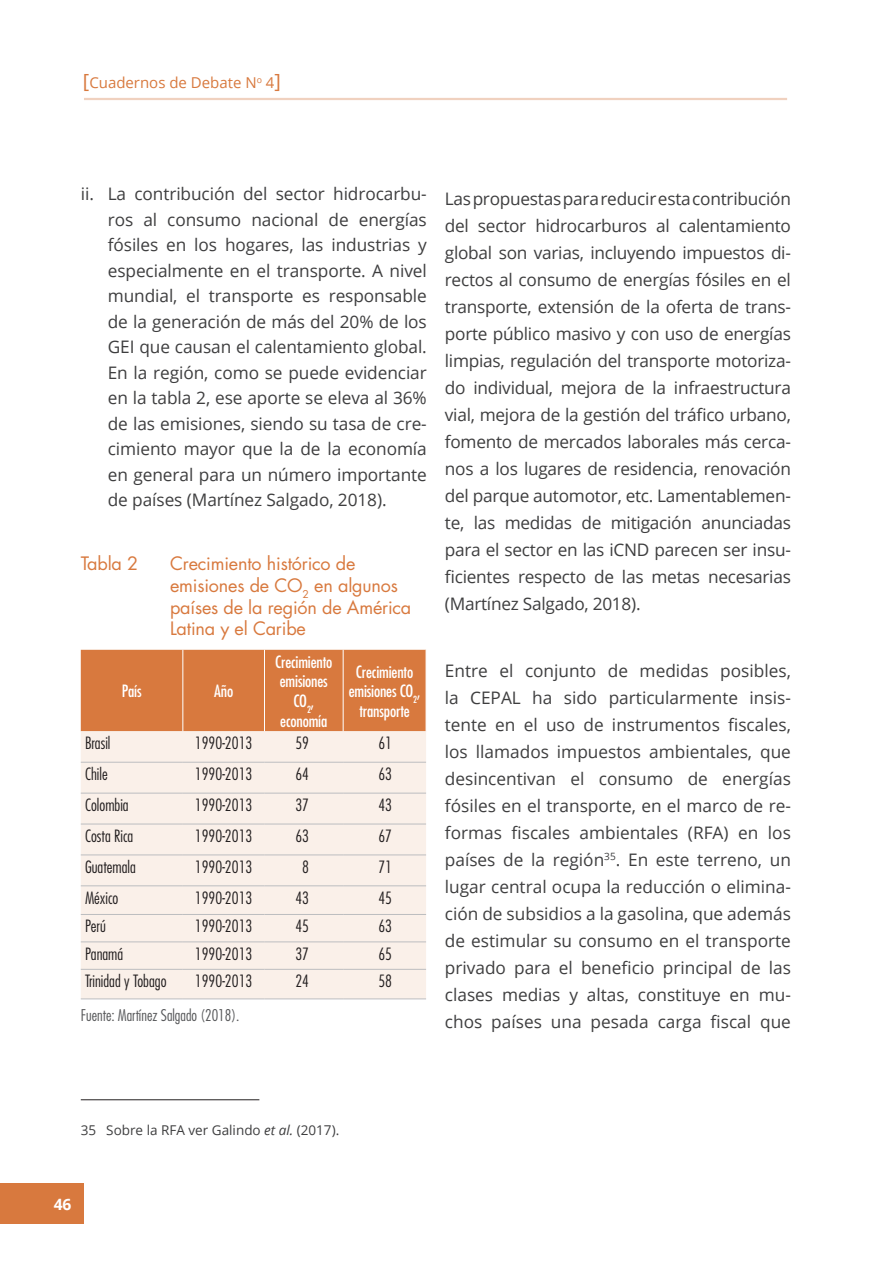
<style>
.page{position:relative;width:893px;height:1263px;background:#fff}
.page>*{position:absolute;margin:0;border:0;box-sizing:border-box;transform-origin:0 0}
.titulo_cuadros{font:18px/21.6px "Futura Std";letter-spacing:-.01em;color:#d8793e}
.texto{font:17.25px/27px "Open Sans";letter-spacing:-.005em;color:#3e3e3f;text-align:justify}
.texto_cuadro{font:300 condensed 16.5px "Futura Std";color:#231f20}
.encabezado{font:condensed 16.5px/19.8px "Futura Std";letter-spacing:-.01em;color:#fff;text-align:center}
.Fuente{font:300 condensed 15.75px "Futura Std";color:#57585a}
.t1{font:700 15.6px "Open Sans";color:#fff}
.t2{font:15px "Open Sans";color:#d8793e}
.pie_de_nota{font:13.5px "Open Sans";color:#3e3e3f}
.s1{font-size:19.5px}
.s2{font-style:italic}
</style>
<div class="page">
<div style="left:0;top:1183px;width:84px;height:41px;background:#d8793e"></div>
<hr style="left:84px;top:98px;width:703px;height:2px;background:#f0d1bf">
<div style="left:81px;top:650px;width:345px;height:81px;background:#d8793e"></div>
<div style="left:81px;top:731px;width:345px;height:268px;background:#faf0e9"></div>
<hr style="left:343px;top:885px;width:83px;height:1px;background:#bcbdc0">
<hr style="left:264px;top:914px;width:79px;height:1px;background:#bcbdc0">
<hr style="left:81px;top:942px;width:102px;height:1px;background:#bcbdc0">
<hr style="left:183px;top:942px;width:81px;height:1px;background:#bcbdc0">
<hr style="left:264px;top:942px;width:79px;height:1px;background:#bcbdc0">
<hr style="left:343px;top:942px;width:83px;height:1px;background:#bcbdc0">
<hr style="left:81px;top:969px;width:102px;height:1px;background:#bcbdc0">
<hr style="left:183px;top:969px;width:81px;height:1px;background:#bcbdc0">
<hr style="left:264px;top:969px;width:79px;height:1px;background:#bcbdc0">
<hr style="left:343px;top:969px;width:83px;height:1px;background:#bcbdc0">
<hr style="left:81px;top:999px;width:102px;height:1px;background:#bcbdc0">
<hr style="left:183px;top:999px;width:81px;height:1px;background:#bcbdc0">
<hr style="left:264px;top:999px;width:79px;height:1px;background:#bcbdc0">
<hr style="left:343px;top:999px;width:83px;height:1px;background:#bcbdc0">
<hr style="left:183px;top:793px;width:81px;height:1px;background:#bcbdc0">
<hr style="left:343px;top:762px;width:83px;height:1px;background:#bcbdc0">
<hr style="left:343px;top:793px;width:83px;height:1px;background:#bcbdc0">
<hr style="left:81px;top:824px;width:102px;height:1px;background:#bcbdc0">
<hr style="left:183px;top:824px;width:81px;height:1px;background:#bcbdc0">
<hr style="left:264px;top:793px;width:79px;height:1px;background:#bcbdc0">
<hr style="left:343px;top:824px;width:83px;height:1px;background:#bcbdc0">
<hr style="left:183px;top:762px;width:81px;height:1px;background:#bcbdc0">
<hr style="left:183px;top:885px;width:81px;height:1px;background:#bcbdc0">
<hr style="left:183px;top:914px;width:81px;height:1px;background:#bcbdc0">
<hr style="left:264px;top:762px;width:79px;height:1px;background:#bcbdc0">
<hr style="left:264px;top:855px;width:79px;height:1px;background:#bcbdc0">
<hr style="left:264px;top:885px;width:79px;height:1px;background:#bcbdc0">
<hr style="left:343px;top:914px;width:83px;height:1px;background:#bcbdc0">
<hr style="left:81px;top:855px;width:102px;height:1px;background:#bcbdc0">
<hr style="left:183px;top:855px;width:81px;height:1px;background:#bcbdc0">
<hr style="left:264px;top:824px;width:79px;height:1px;background:#bcbdc0">
<hr style="left:81px;top:762px;width:102px;height:1px;background:#bcbdc0">
<hr style="left:81px;top:793px;width:102px;height:1px;background:#bcbdc0">
<hr style="left:343px;top:855px;width:83px;height:1px;background:#bcbdc0">
<hr style="left:81px;top:885px;width:102px;height:1px;background:#bcbdc0">
<hr style="left:81px;top:914px;width:102px;height:1px;background:#bcbdc0">
<hr style="left:182px;top:650px;width:1px;height:81px;background:#fff">
<hr style="left:264px;top:650px;width:1px;height:81px;background:#fff">
<hr style="left:343px;top:650px;width:1px;height:81px;background:#fff">
<hr style="left:81px;top:1099px;width:178px;height:1px;background:#231f20">
<p class="t2" style="left:83px;top:72px;width:199px"><span class="s1">[</span>Cuadernos de Debate N<sup>o</sup> 4<span class="s1">]</span></p>
<p class="texto" style="left:108px;top:181px;width:321px;line-height:25.5px;text-indent:-27px">ii. La contribución del sector hidrocarbu&shy;ros al consumo nacional de energías fósiles en los hogares, las industrias y especialmente en el transporte. A nivel mundial, el transporte es responsable de la generación de más del 20% de los GEI que causan el calentamiento global.<br>En la región, como se puede evidenciar en la tabla 2, ese aporte se eleva al 36% de las emisiones, siendo su tasa de cre&shy;cimiento mayor que la de la economía en general para un número importante de países (Martínez Salgado, 2018).</p>
<p class="titulo_cuadros" style="left:81px;top:553px;width:59px">Tabla 2</p>
<p class="titulo_cuadros" style="left:170px;top:553px;width:243px">Crecimiento histórico de emisiones de CO<sub>2</sub> en algunos países de la región de América<br>Latina y el Caribe</p>
<p class="encabezado" style="left:122px;top:681px;width:21px">País</p>
<p class="encabezado" style="left:214px;top:681px;width:21px">Año</p>
<p class="encabezado" style="left:275px;top:651px;width:59px">Crecimiento emisiones<br>CO<sub>2</sub>, economía</p>
<p class="encabezado" style="left:349px;top:661px;width:73px">Crecimiento emisiones CO<sub>2</sub>, transporte</p>
<p class="texto_cuadro" style="left:85px;top:733px;width:27px">Brasil</p>
<p class="texto_cuadro" style="left:195px;top:733px;width:59px">1990-2013</p>
<p class="texto_cuadro" style="left:295px;top:733px;width:15px">59</p>
<p class="texto_cuadro" style="left:378px;top:733px;width:15px">61</p>
<p class="texto_cuadro" style="left:85px;top:764px;width:24px">Chile</p>
<p class="texto_cuadro" style="left:195px;top:764px;width:59px">1990-2013</p>
<p class="texto_cuadro" style="left:295px;top:764px;width:15px">64</p>
<p class="texto_cuadro" style="left:378px;top:764px;width:15px">63</p>
<p class="texto_cuadro" style="left:85px;top:795px;width:45px">Colombia</p>
<p class="texto_cuadro" style="left:195px;top:795px;width:59px">1990-2013</p>
<p class="texto_cuadro" style="left:295px;top:795px;width:15px">37</p>
<p class="texto_cuadro" style="left:378px;top:795px;width:15px">43</p>
<p class="texto_cuadro" style="left:85px;top:826px;width:50px">Costa Rica</p>
<p class="texto_cuadro" style="left:195px;top:826px;width:59px">1990-2013</p>
<p class="texto_cuadro" style="left:295px;top:826px;width:15px">63</p>
<p class="texto_cuadro" style="left:378px;top:826px;width:15px">67</p>
<p class="texto_cuadro" style="left:85px;top:857px;width:52px">Guatemala</p>
<p class="texto_cuadro" style="left:195px;top:857px;width:59px">1990-2013</p>
<p class="texto_cuadro" style="left:302px;top:857px;width:8px">8</p>
<p class="texto_cuadro" style="left:378px;top:857px;width:15px">71</p>
<p class="texto_cuadro" style="left:85px;top:888px;width:35px">México</p>
<p class="texto_cuadro" style="left:195px;top:888px;width:59px">1990-2013</p>
<p class="texto_cuadro" style="left:295px;top:888px;width:15px">43</p>
<p class="texto_cuadro" style="left:378px;top:888px;width:15px">45</p>
<p class="texto_cuadro" style="left:85px;top:916px;width:22px">Perú</p>
<p class="texto_cuadro" style="left:195px;top:916px;width:59px">1990-2013</p>
<p class="texto_cuadro" style="left:295px;top:916px;width:15px">45</p>
<p class="texto_cuadro" style="left:378px;top:916px;width:15px">63</p>
<p class="texto_cuadro" style="left:85px;top:944px;width:40px">Panamá</p>
<p class="texto_cuadro" style="left:195px;top:944px;width:59px">1990-2013</p>
<p class="texto_cuadro" style="left:295px;top:944px;width:15px">37</p>
<p class="texto_cuadro" style="left:378px;top:944px;width:15px">65</p>
<p class="texto_cuadro" style="left:85px;top:971px;width:83px">Trinidad y Tobago</p>
<p class="texto_cuadro" style="left:195px;top:971px;width:59px">1990-2013</p>
<p class="texto_cuadro" style="left:295px;top:971px;width:15px">24</p>
<p class="texto_cuadro" style="left:378px;top:971px;width:15px">58</p>
<p class="Fuente" style="left:81px;top:1006px;width:160px">Fuente: Martínez Salgado (2018).</p>
<p class="texto" style="left:445px;top:184px;width:348px">Las propuestas para reducir esta contribución del sector hidrocarburos al calentamiento global son varias, incluyendo impuestos di&shy;rectos al consumo de energías fósiles en el transporte, extensión de la oferta de trans&shy;porte público masivo y con uso de energías limpias, regulación del transporte motoriza&shy;do individual, mejora de la infraestructura vial, mejora de la gestión del tráfico urbano, fomento de mercados laborales más cerca&shy;nos a los lugares de residencia, renovación del parque automotor, etc. Lamentablemen&shy;te, las medidas de mitigación anunciadas para el sector en las iCND parecen ser insu&shy;ficientes respecto de las metas necesarias (Martínez Salgado, 2018).</p>
<p class="texto" style="left:445px;top:657px;width:348px">Entre el conjunto de medidas posibles, la CEPAL ha sido particularmente insis&shy;tente en el uso de instrumentos fiscales, los llamados impuestos ambientales, que desincentivan el consumo de energías fósiles en el transporte, en el marco de re&shy;formas fiscales ambientales (RFA) en los países de la región<sup>35</sup>. En este terreno, un lugar central ocupa la reducción o elimina&shy;ción de subsidios a la gasolina, que además de estimular su consumo en el transporte privado para el beneficio principal de las clases medias y altas, constituye en mu&shy;chos países una pesada carga fiscal que</p>
<p class="pie_de_nota" style="left:81px;top:1121px;width:260px">35 Sobre la RFA ver Galindo <span class="s2">et al.</span> (2017).</p>
<p class="t1" style="left:54px;top:1193px;width:19px">46</p>
</div>
